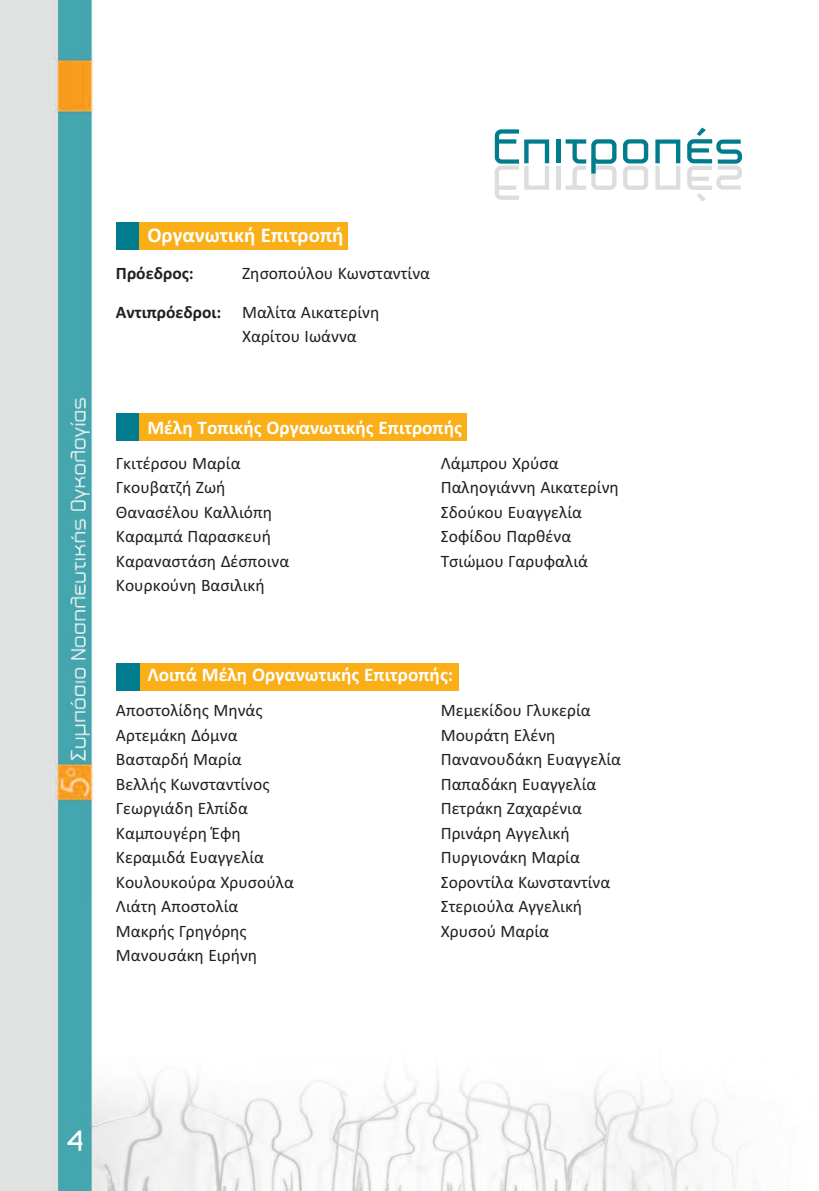
<style>
.page{position:relative;width:819px;height:1191px;background:#fff}
.page>*{position:absolute;margin:0;border:0;box-sizing:border-box;transform-origin:0 0}
.t1{font:52.5px "PF Haus Square";color:#007c8c}
.t2{font:31.5px "PF Haus Square";color:#fff}
.t3{font:700 21px "Calibri";color:#fff}
.t4{font:700 19.25px "Calibri";color:#fff}
.t5{font:17.5px/24.5px "Calibri";color:#231f20}
.t6{font:700 17.5px "Calibri";color:#231f20}
.s1{font-weight:700}
</style>
<div class="page">
<img style="left:0;top:0;width:748px;height:1191px">
<div style="left:116px;top:223px;width:208px;height:27px;background:#007c8c"></div>
<div style="left:140px;top:223px;width:208px;height:27px;background:#faaf18"></div>
<div style="left:116px;top:413px;width:208px;height:28px;background:#007c8c"></div>
<div style="left:140px;top:413px;width:327px;height:28px;background:#faaf18"></div>
<div style="left:116px;top:663px;width:208px;height:27px;background:#007c8c"></div>
<div style="left:140px;top:663px;width:318px;height:27px;background:#faaf18"></div>
<p class="t3" style="left:147px;top:222px;width:198px">Οργανωτική Επιτροπή</p>
<p class="t6" style="left:116px;top:263px;width:79px">Πρόεδρος:</p>
<p class="t5" style="left:116px;top:254px;width:316px;line-height:38.5px;text-indent:126px">Ζησοπούλου Κωνσταντίνα<br><span class="s1">Αντιπρόεδροι:</span> Μαλίτα Αικατερίνη</p>
<p class="t5" style="left:242px;top:324px;width:116px">Χαρίτου Ιωάννα</p>
<p class="t4" style="left:147px;top:416px;width:316px">Μέλη Τοπικής Οργανωτικής Επιτροπής</p>
<h1 class="t1" style="left:491px;top:119px;width:254px">Επιτροπές</h1>
<p class="t5" style="left:116px;top:450px;width:175px">Γκιτέρσου Μαρία<br>Γκουβατζή Ζωή<br>Θανασέλου Καλλιόπη<br>Καραμπά Παρασκευή<br>Καραναστάση Δέσποινα<br>Κουρκούνη Βασιλική</p>
<p class="t5" style="left:441px;top:450px;width:180px">Λάμπρου Χρύσα<br>Παληoγιάννη Αικατερίνη<br>Σδούκου Ευαγγελία<br>Σοφίδου Παρθένα<br>Τσιώμου Γαρυφαλιά</p>
<p class="t4" style="left:147px;top:663px;width:307px">Λοιπά Μέλη Οργανωτικής Επιτροπής:</p>
<p class="t5" style="left:116px;top:697px;width:179px">Αποστολίδης Μηνάς<br>Αρτεμάκη Δόμνα<br>Βασταρδή Μαρία<br>Βελλής Κωνσταντίνος<br>Γεωργιάδη Ελπίδα<br>Καμπουγέρη Έφη<br>Κεραμιδά Ευαγγελία<br>Κουλουκούρα Χρυσούλα<br>Λιάτη Αποστολία<br>Μακρής Γρηγόρης<br>Μανουσάκη Ειρήνη</p>
<p class="t5" style="left:440px;top:697px;width:182px">Μεμεκίδου Γλυκερία<br>Μουράτη Ελένη<br>Πανανουδάκη Ευαγγελία<br>Παπαδάκη Ευαγγελία<br>Πετράκη Ζαχαρένια<br>Πρινάρη Αγγελική<br>Πυργιονάκη Μαρία<br>Σοροντίλα Κωνσταντίνα<br>Στεριούλα Αγγελική<br>Χρυσού Μαρία</p>
<h2 class="t2" style="left:67px;top:1123px;width:19px">4</h2>
</div>
